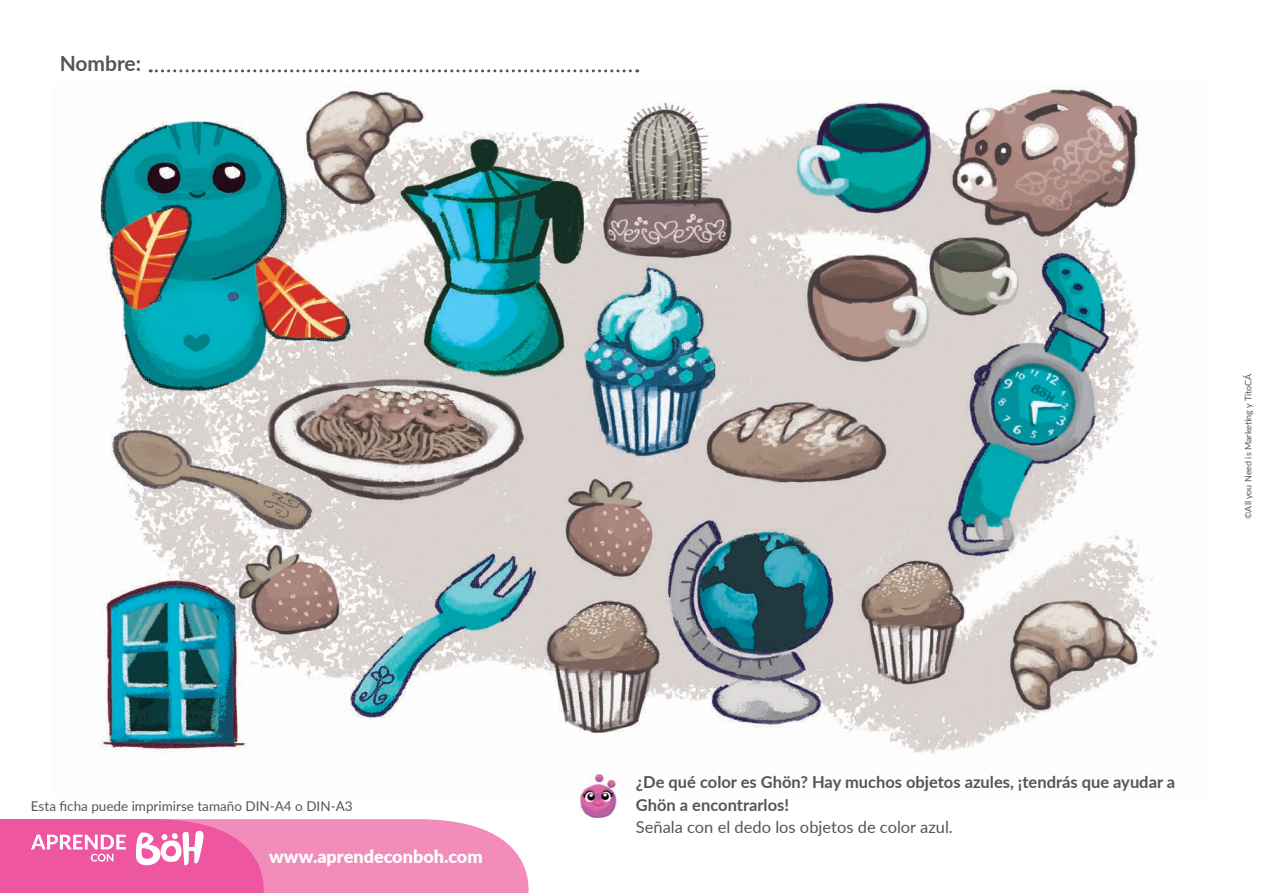
<style>
.page{position:relative;width:1263px;height:893px;background:#fff}
.page>*{position:absolute;margin:0;border:0;box-sizing:border-box;transform-origin:0 0}
.t1{font:700 21px "Lato";color:#545557}
.t2{font:900 18px "Lato";color:#fff}
.t3{font:700 16.5px/22.5px "Lato";color:#545557}
.t4{font:16.5px "Lato";color:#545557}
.t5{font:13.5px "Lato";color:#545557}
.t6{font:9px "Lato";color:#545557}
</style>
<div class="page">
<svg style="left:0;top:819px;width:529px;height:74px;background:#f17fb5"></svg>
<svg style="left:150px;top:69px;width:488px;height:3px"></svg>
<img style="left:100px;top:86px;width:1057px;height:689px">
<img style="left:580px;top:775px;width:37px;height:43px">
<p class="t1" style="left:60px;top:48px;width:83px">Nombre:</p>
<p class="t5" style="left:31px;top:797px;width:323px">Esta ficha puede imprimirse tamaño DIN-A4 o DIN-A3</p>
<p class="t2" style="left:269px;top:843px;width:215px">www.aprendeconboh.com</p>
<p class="t6" style="left:1242px;top:519px;width:147px;rotate:-90deg">©All you Need is Marketing y TitoCÁ</p>
<p class="t3" style="left:636px;top:770px;width:541px">¿De qué color es Ghön? Hay muchos objetos azules, ¡tendrás que ayudar a<br>Ghön a encontrarlos!</p>
<p class="t4" style="left:636px;top:815px;width:318px">Señala con el dedo los objetos de color azul.</p>
</div>
